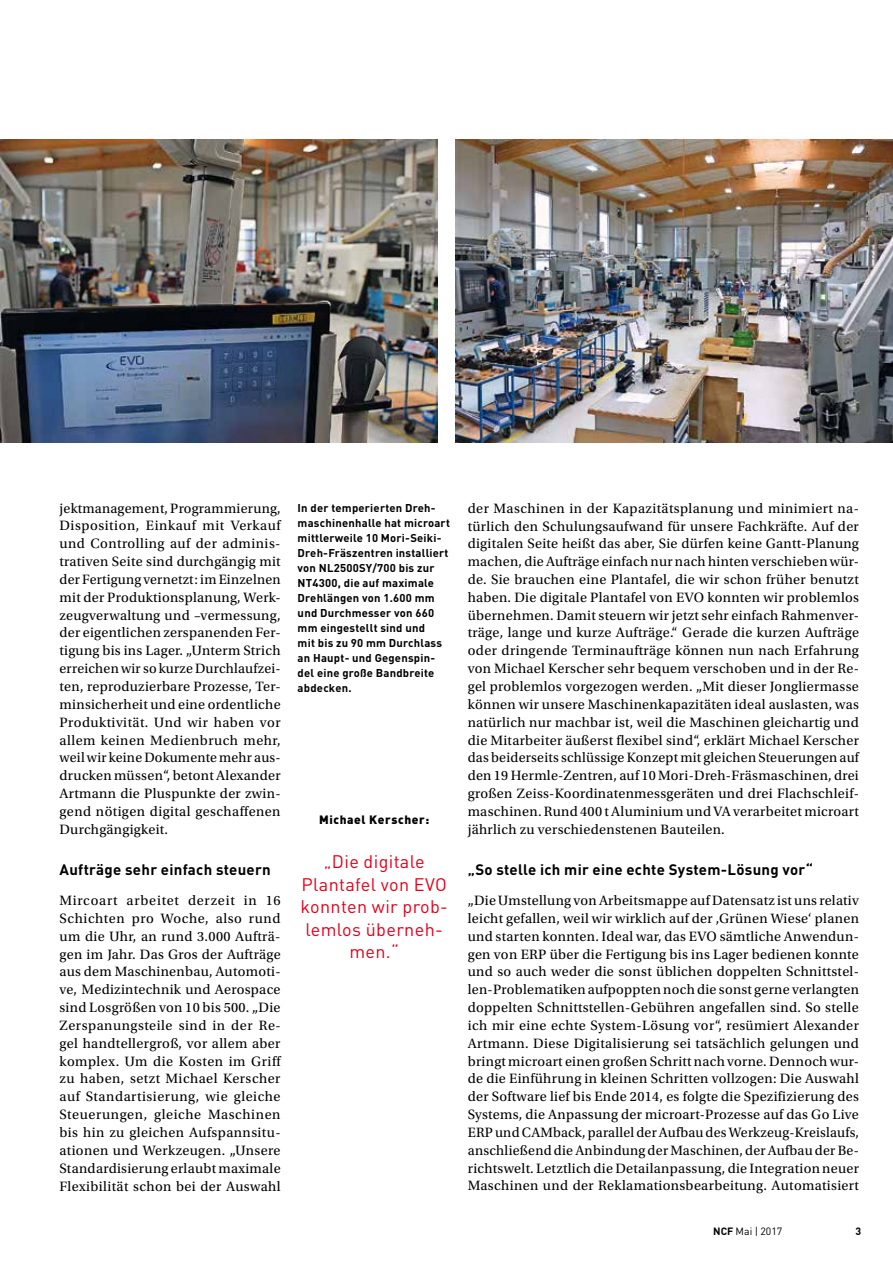
<style>
.page{position:relative;width:893px;height:1263px;background:#fff}
.page>*{position:absolute;margin:0;border:0;box-sizing:border-box;transform-origin:0 0}
.t1{font:18px/22.5px "DINOT";letter-spacing:.02em;color:#e2001a;text-align:center}
.t2{font:700 15px "DINOT";letter-spacing:.02em;color:#000}
.t3{font:14.25px/17.9px "Utopia Std";letter-spacing:.025em;color:#000;text-align:justify}
.t4{font:900 12px "DINOT";letter-spacing:.05em;color:#000}
.t5{font:700 11.25px/15px "DINOT";letter-spacing:.02em;color:#000}
.t6{font:10.5px "DINOT";color:#000}
.t7{font:700 10.5px "DINOT";color:#000}
.s1{font-weight:700}
</style>
<div class="page">
<img style="left:0;top:140px;width:438px;height:302px">
<img style="left:455px;top:139px;width:438px;height:303px">
<p class="t3" style="left:60px;top:499px;width:223px">jektmanagement, Programmierung, Disposition, Einkauf mit Verkauf und Controlling auf der adminis&shy;trativen Seite sind durchgängig mit der Fertigung vernetzt: im Einzelnen mit der Produktionsplanung, Werk&shy;zeugverwaltung und –vermessung, der eigentlichen zerspanenden Fer&shy;tigung bis ins Lager. „Unterm Strich erreichen wir so kurze Durchlaufzei&shy;ten, reproduzierbare Prozesse, Ter&shy;minsicherheit und eine ordentliche Produktivität. Und wir haben vor allem keinen Medienbruch mehr, weil wir keine Dokumente mehr aus&shy;drucken müssen“, betont Alexander Artmann die Pluspunkte der zwin&shy;gend nötigen digital geschaffenen Durchgängigkeit.</p>
<p class="t2" style="left:60px;top:860px;width:213px">Aufträge sehr einfach steuern</p>
<p class="t3" style="left:60px;top:892px;width:223px">Mircoart arbeitet derzeit in 16<br>Schichten pro Woche, also rund um die Uhr, an rund 3.000 Aufträ&shy;gen im Jahr. Das Gros der Aufträge aus dem Maschinenbau, Automoti&shy;ve, Medizintechnik und Aerospace sind Losgrößen von 10 bis 500. „Die Zerspanungsteile sind in der Re&shy;gel handtellergroß, vor allem aber komplex. Um die Kosten im Griff zu haben, setzt Michael Kerscher auf Standartisierung, wie gleiche Steuerungen, gleiche Maschinen bis hin zu gleichen Aufspannsitu&shy;ationen und Werkzeugen. „Unsere Standardisierung erlaubt maximale Flexibilität schon bei der Auswahl</p>
<p class="t5" style="left:298px;top:500px;width:154px">In der temperierten Dreh&shy;maschinenhalle hat microart mittlerweile 10 Mori-Seiki-<br>Dreh-Fräszentren installiert von NL2500SY/700 bis zur<br>NT4300, die auf maximale<br>Drehlängen von 1.600 mm und Durchmesser von 660 mm eingestellt sind und<br>mit bis zu 90 mm Durchlass an Haupt- und Gegenspin&shy;del eine große Bandbreite abdecken.</p>
<p class="t4" style="left:319px;top:812px;width:112px">Michael Kerscher:</p>
<p class="t1" style="left:300px;top:850px;width:149px">„Die digitale<br>Plantafel von EVO konnten wir prob&shy;lemlos überneh&shy;men.“</p>
<p class="t3" style="left:468px;top:499px;width:393px">der Maschinen in der Kapazitätsplanung und minimiert na&shy;türlich den Schulungsaufwand für unsere Fachkräfte. Auf der digitalen Seite heißt das aber, Sie dürfen keine Gantt-Planung machen, die Aufträge einfach nur nach hinten verschieben wür&shy;de. Sie brauchen eine Plantafel, die wir schon früher benutzt haben. Die digitale Plantafel von EVO konnten wir problemlos übernehmen. Damit steuern wir jetzt sehr einfach Rahmenver&shy;träge, lange und kurze Aufträge.“ Gerade die kurzen Aufträge oder dringende Terminaufträge können nun nach Erfahrung von Michael Kerscher sehr bequem verschoben und in der Re&shy;gel problemlos vorgezogen werden. „Mit dieser Jongliermasse können wir unsere Maschinenkapazitäten ideal auslasten, was natürlich nur machbar ist, weil die Maschinen gleichartig und die Mitarbeiter äußerst flexibel sind“, erklärt Michael Kerscher das beiderseits schlüssige Konzept mit gleichen Steuerungen auf den 19 Hermle-Zentren, auf 10 Mori-Dreh-Fräsmaschinen, drei großen Zeiss-Koordinatenmessgeräten und drei Flachschleif&shy;maschinen. Rund 400 t Aluminium und VA verarbeitet microart jährlich zu verschiedenstenen Bauteilen.</p>
<p class="t2" style="left:468px;top:860px;width:347px">„So stelle ich mir eine echte System-Lösung vor“</p>
<p class="t3" style="left:468px;top:892px;width:393px">„Die Umstellung von Arbeitsmappe auf Datensatz ist uns relativ leicht gefallen, weil wir wirklich auf der ‚Grünen Wiese‘ planen und starten konnten. Ideal war, das EVO sämtliche Anwendun&shy;gen von ERP über die Fertigung bis ins Lager bedienen konnte und so auch weder die sonst üblichen doppelten Schnittstel&shy;len-Problematiken aufpoppten noch die sonst gerne verlangten doppelten Schnittstellen-Gebühren angefallen sind. So stelle ich mir eine echte System-Lösung vor“, resümiert Alexander Artmann. Diese Digitalisierung sei tatsächlich gelungen und bringt microart einen großen Schritt nach vorne. Dennoch wur&shy;de die Einführung in kleinen Schritten vollzogen: Die Auswahl der Software lief bis Ende 2014, es folgte die Spezifizierung des Systems, die Anpassung der microart-Prozesse auf das Go Live ERP und CAMback, parallel der Aufbau des Werkzeug-Kreislaufs, anschließend die Anbindung der Maschinen, der Aufbau der Be&shy;richtswelt. Letztlich die Detailanpassung, die Integration neuer Maschinen und der Reklamationsbearbeitung. Automatisiert</p>
<p class="t6" style="left:713px;top:1224px;width:71px"><span class="s1">NCF</span> Mai | 2017</p>
<p class="t7" style="left:855px;top:1224px;width:7px">3</p>
</div>
